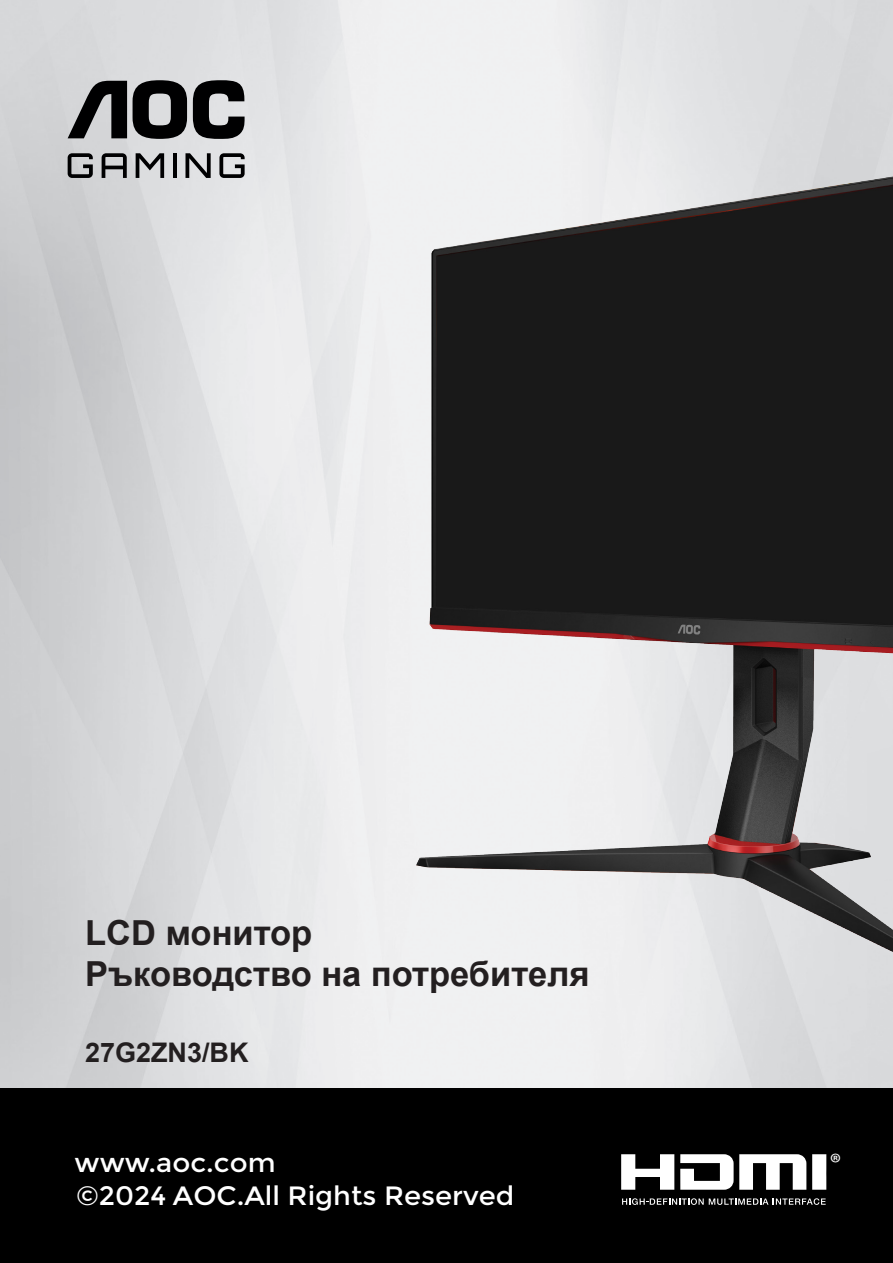
<style>
.page{position:relative;width:893px;height:1263px;background:#fff}
.page>*{position:absolute;margin:0;border:0;box-sizing:border-box;transform-origin:0 0}
.无间隔{font:700 34.5px "Arial";color:#231f20}
.t1{font:700 27px "Arial";color:#231f20}
.t2{font:26.85px "Myriad Pro";color:#fff}
.t3{font:26.55px/33.3px "Montserrat";color:#fff;scale:1.04 1}
</style>
<div class="page">
<img style="left:0;top:0;width:893px;height:1089px">
<div style="left:0;top:1089px;width:893px;height:174px;background:#000"></div>
<svg style="left:219px;top:153px;width:26px;height:25px"></svg>
<svg style="left:185px;top:153px;width:26px;height:25px"></svg>
<hr style="left:173px;top:153px;width:4px;height:25px;background:#000001">
<svg style="left:136px;top:153px;width:28px;height:25px"></svg>
<svg style="left:102px;top:153px;width:25px;height:25px"></svg>
<svg style="left:68px;top:153px;width:25px;height:25px"></svg>
<svg style="left:133px;top:80px;width:54px;height:59px;background:#454546"></svg>
<svg style="left:193px;top:80px;width:52px;height:59px;background:#535355"></svg>
<svg style="left:68px;top:81px;width:59px;height:57px;background:#606062"></svg>
<svg style="left:621px;top:1154px;width:53px;height:36px"></svg>
<svg style="left:680px;top:1154px;width:126px;height:36px"></svg>
<svg style="left:812px;top:1154px;width:14px;height:36px"></svg>
<svg style="left:622px;top:1198px;width:204px;height:7px"></svg>
<img style="left:401px;top:153px;width:492px;height:806px">
<p class="无间隔" style="left:85px;top:908px;width:229px">LCD монитор</p>
<p class="无间隔" style="left:85px;top:950px;width:506px">Ръководство на потребителя</p>
<p class="t1" style="left:85px;top:1033px;width:165px">27G2ZN3/BK</p>
<p class="t3" style="left:75px;top:1146px;width:424px">www.aoc.com<br>©2024 AOC.All Rights Reserved</p>
<p class="t2" style="left:830px;top:1146px;width:13px">®</p>
</div>
